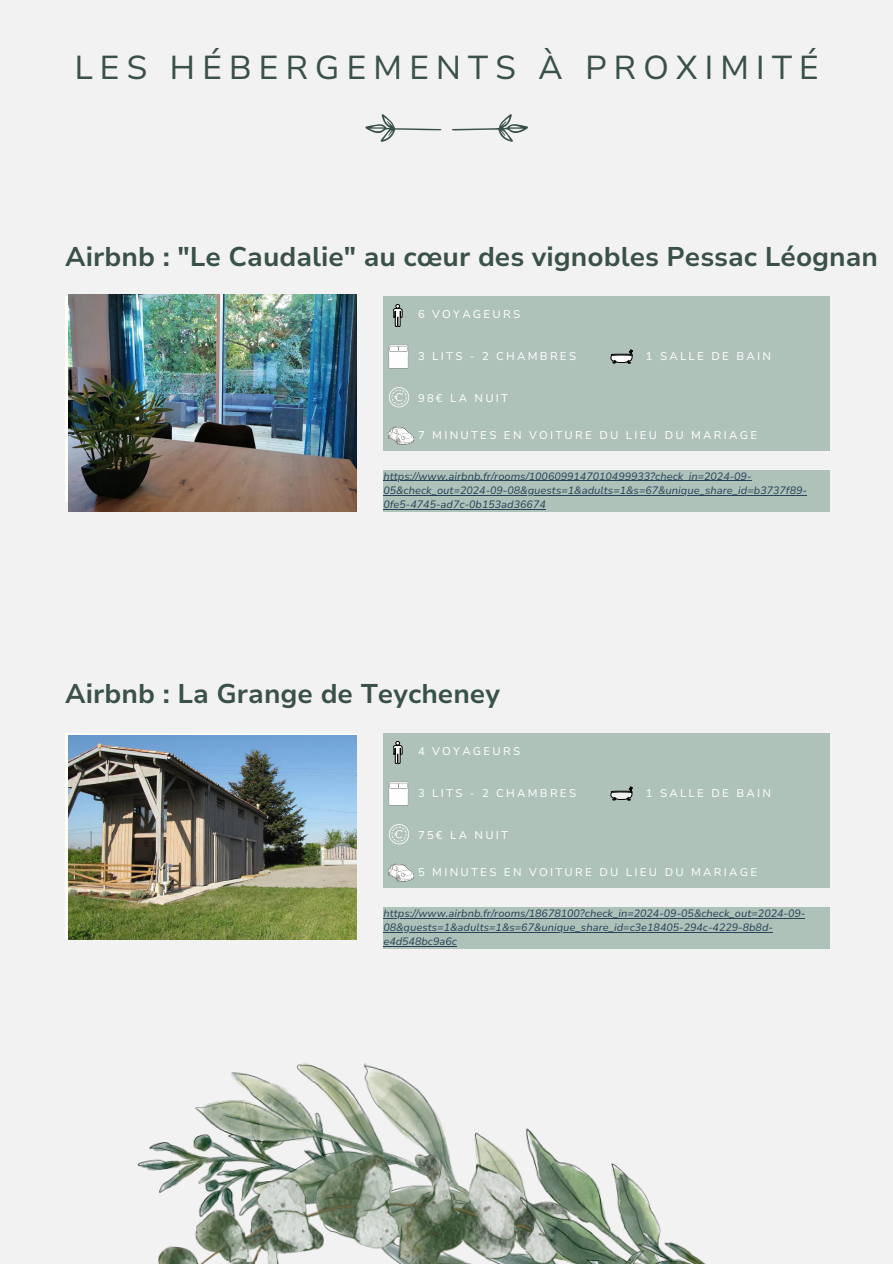
<style>
.page{position:relative;width:893px;height:1264px;background:#fff}
.page>*{position:absolute;margin:0;border:0;box-sizing:border-box;transform-origin:0 0}
.t1{font:33.15px "Nunito Sans 10 pt";letter-spacing:.2em;color:#395147}
.t2{font:700 27px "Nunito Sans 10 pt";color:#395147}
.t3{font:11.25px "Nunito Sans 10 pt";letter-spacing:.2em;color:#fff}
.t4{font:italic 10.65px/14.2px "Nunito Sans 10 pt";color:#274259}
</style>
<div class="page">
<div style="left:0;top:0;width:892px;height:1263px;background:#f2f2f2"></div>
<svg style="left:452px;top:114px;width:76px;height:28px"></svg>
<svg style="left:365px;top:114px;width:76px;height:28px"></svg>
<div style="left:383px;top:470px;width:447px;height:42px;background:#afc2ba"></div>
<img style="left:68px;top:295px;width:288px;height:216px">
<hr style="left:383px;top:480px;width:368px;height:1px;background:#274259">
<hr style="left:383px;top:494px;width:424px;height:1px;background:#274259">
<hr style="left:383px;top:509px;width:162px;height:1px;background:#274259">
<div style="left:383px;top:296px;width:447px;height:154px;background:#afc2ba"></div>
<svg style="left:393px;top:304px;width:9px;height:23px"></svg>
<svg style="left:389px;top:345px;width:19px;height:23px"></svg>
<div style="left:398px;top:346px;width:9px;height:5px;background:#fff"></div>
<div style="left:390px;top:346px;width:8px;height:5px;background:#fff"></div>
<svg style="left:610px;top:350px;width:23px;height:13px"></svg>
<svg style="left:389px;top:387px;width:20px;height:20px"></svg>
<img style="left:389px;top:425px;width:24px;height:19px">
<div style="left:65px;top:733px;width:292px;height:205px;background:#fffff9"></div>
<div style="left:383px;top:907px;width:447px;height:41px;background:#afc2ba"></div>
<div style="left:383px;top:733px;width:447px;height:154px;background:#afc2ba"></div>
<svg style="left:393px;top:741px;width:9px;height:23px"></svg>
<svg style="left:389px;top:782px;width:19px;height:23px"></svg>
<div style="left:398px;top:783px;width:9px;height:5px;background:#fff"></div>
<div style="left:390px;top:783px;width:8px;height:5px;background:#fff"></div>
<svg style="left:610px;top:786px;width:23px;height:14px"></svg>
<svg style="left:389px;top:824px;width:20px;height:20px"></svg>
<img style="left:389px;top:862px;width:24px;height:19px">
<img style="left:68px;top:735px;width:288px;height:204px">
<hr style="left:383px;top:917px;width:422px;height:1px;background:#274259">
<hr style="left:383px;top:932px;width:390px;height:1px;background:#274259">
<hr style="left:383px;top:946px;width:74px;height:1px;background:#274259">
<img style="left:137px;top:1063px;width:567px;height:200px">
<p class="t1" style="left:74px;top:46px;width:746px">LES HÉBERGEMENTS À PROXIMITÉ</p>
<p class="t2" style="left:65px;top:238px;width:814px">Airbnb : "Le Caudalie" au cœur des vignobles Pessac Léognan</p>
<p class="t3" style="left:418px;top:307px;width:104px">6 VOYAGEURS</p>
<p class="t3" style="left:418px;top:348px;width:159px">3 LITS - 2 CHAMBRES</p>
<p class="t3" style="left:646px;top:348px;width:127px">1 SALLE DE BAIN</p>
<p class="t3" style="left:418px;top:390px;width:92px">98€ LA NUIT</p>
<p class="t3" style="left:418px;top:427px;width:340px">7 MINUTES EN VOITURE DU LIEU DU MARIAGE</p>
<p class="t4" style="left:383px;top:469px;width:425px">https://www.airbnb.fr/rooms/1006099147010499933?check_in=2024-09-<br>05&amp;check_out=2024-09-08&amp;guests=1&amp;adults=1&amp;s=67&amp;unique_share_id=b3737f89-<br>0fe5-4745-ad7c-0b153ad36674</p>
<p class="t2" style="left:65px;top:675px;width:436px">Airbnb : La Grange de Teycheney</p>
<p class="t3" style="left:418px;top:744px;width:104px">4 VOYAGEURS</p>
<p class="t3" style="left:418px;top:785px;width:159px">3 LITS - 2 CHAMBRES</p>
<p class="t3" style="left:646px;top:785px;width:127px">1 SALLE DE BAIN</p>
<p class="t3" style="left:418px;top:827px;width:92px">75€ LA NUIT</p>
<p class="t3" style="left:418px;top:864px;width:340px">5 MINUTES EN VOITURE DU LIEU DU MARIAGE</p>
<p class="t4" style="left:383px;top:906px;width:423px">https://www.airbnb.fr/rooms/18678100?check_in=2024-09-05&amp;check_out=2024-09-<br>08&amp;guests=1&amp;adults=1&amp;s=67&amp;unique_share_id=c3e18405-294c-4229-8b8d&shy;e4d548bc9a6c</p>
</div>
